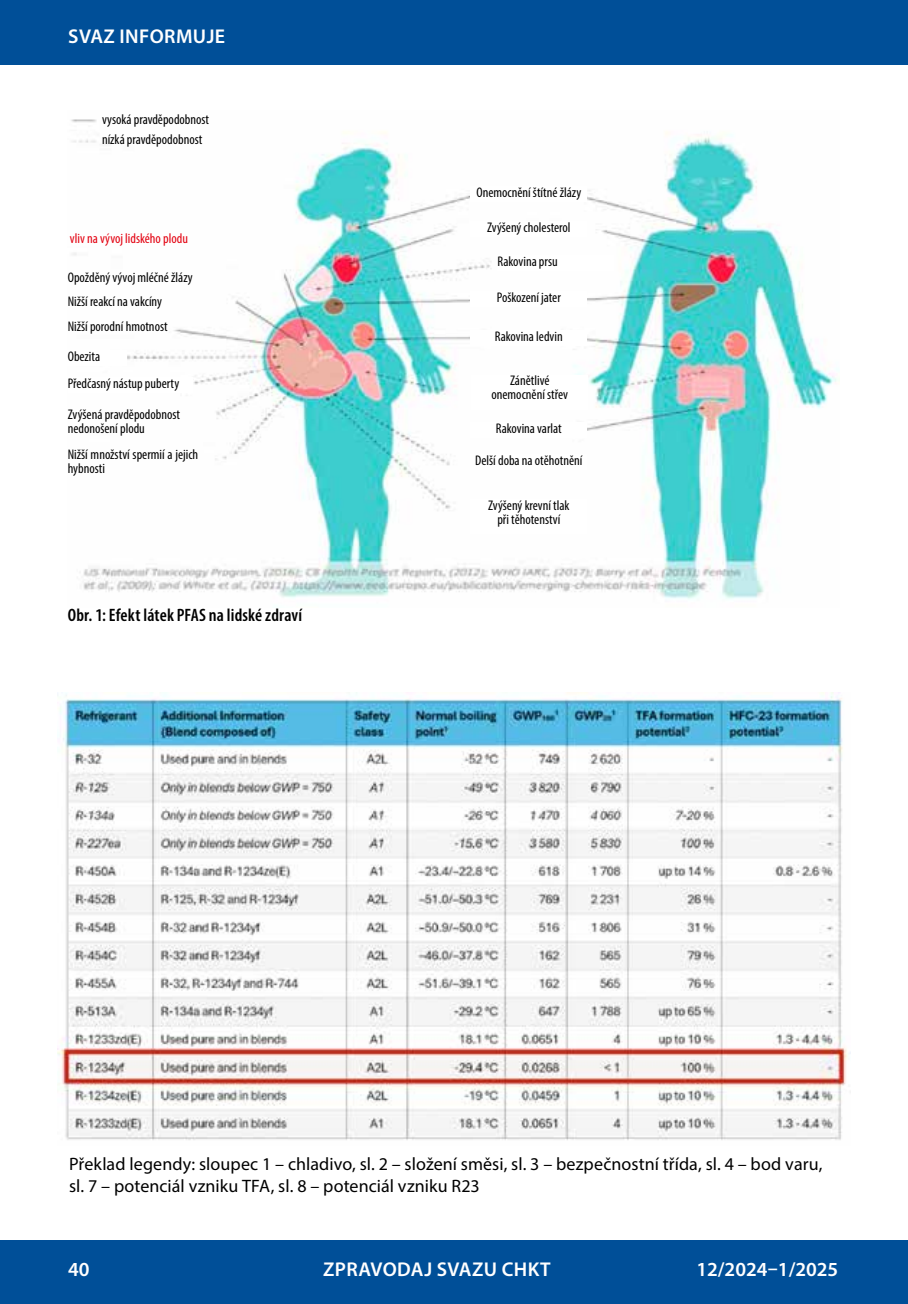
<style>
.page{position:relative;width:908px;height:1304px;background:#fff}
.page>*{position:absolute;margin:0;border:0;box-sizing:border-box;transform-origin:0 0}
.t1{font:600 20px "Myriad Pro";letter-spacing:.02em;color:#fff}
.t2{font:600 20px "Myriad Pro";color:#fff}
.t3{font:18px/22px "Myriad Pro";letter-spacing:.005em;color:#000}
.t4{font:600 condensed 18px "Myriad Pro";letter-spacing:.01em;color:#000}
.t5{font:condensed 14px/14px "Myriad Pro";color:#000}
.t6{font:condensed 14px "Myriad Pro";color:#e3000f}
</style>
<div class="page">
<hr style="left:907px;top:1240px;width:1px;height:64px;background:#004f98">
<div style="left:0;top:1240px;width:907px;height:64px;background:#004f98"></div>
<div style="left:0;top:0;width:907px;height:64px;background:#004f98"></div>
<img style="left:71px;top:119px;width:768px;height:481px">
<div style="left:68px;top:350px;width:59px;height:15px;background:#fff"></div>
<div style="left:68px;top:377px;width:124px;height:15px;background:#fff"></div>
<div style="left:470px;top:187px;width:116px;height:15px;background:#fff"></div>
<div style="left:470px;top:221px;width:116px;height:15px;background:#fff"></div>
<div style="left:470px;top:292px;width:116px;height:15px;background:#fff"></div>
<div style="left:470px;top:330px;width:116px;height:15px;background:#fff"></div>
<div style="left:470px;top:423px;width:116px;height:15px;background:#fff"></div>
<div style="left:470px;top:499px;width:116px;height:34px;background:#fff"></div>
<div style="left:471px;top:375px;width:116px;height:34px;background:#fff"></div>
<div style="left:497px;top:256px;width:116px;height:15px;background:#fff"></div>
<div style="left:470px;top:455px;width:116px;height:15px;background:#fff"></div>
<img style="left:58px;top:692px;width:790px;height:448px">
<h1 class="t1" style="left:68px;top:24px;width:158px">SVAZ INFORMUJE</h1>
<p class="t5" style="left:102px;top:109px;width:109px;line-height:20px">vysoká pravděpodobnost nízká pravděpodobnost</p>
<p class="t6" style="left:70px;top:230px;width:119px">vliv na vývoj lidského plodu</p>
<p class="t5" style="left:68px;top:264px;width:126px;line-height:24.6px">Opožděný vývoj mléčné žlázy<br>Nižší reakcí na vakcíny<br>Nižší porodní hmotnost</p>
<p class="t5" style="left:68px;top:342px;width:113px;line-height:27.4px">Obezita<br>Předčasný nástup puberty</p>
<p class="t5" style="left:68px;top:408px;width:114px">Zvýšená pravděpodobnost nedonošení plodu</p>
<p class="t5" style="left:68px;top:447px;width:132px">Nižší množství spermií a jejich hybnosti</p>
<p class="t4" style="left:68px;top:603px;width:236px">Obr. 1: Efekt látek PFAS nalidské zdraví</p>
<p class="t5" style="left:476px;top:186px;width:106px">Onemocnění štítné žlázy</p>
<p class="t5" style="left:487px;top:220px;width:85px">Zvýšený cholesterol</p>
<p class="t5" style="left:497px;top:254px;width:62px">Rakovina prsu</p>
<p class="t5" style="left:496px;top:291px;width:65px">Poškození jater</p>
<p class="t5" style="left:494px;top:329px;width:69px">Rakovina ledvin</p>
<p class="t5" style="left:491px;top:374px;width:78px;text-align:center">Zánětlivé onemocnění střev</p>
<p class="t5" style="left:495px;top:422px;width:67px">Rakovina varlat</p>
<p class="t5" style="left:475px;top:453px;width:109px">Delší doba na otěhotnění</p>
<p class="t5" style="left:488px;top:498px;width:83px;text-align:center">Zvýšený krevní tlak při těhotenství</p>
<p class="t3" style="left:69px;top:1153px;width:754px">Překlad legendy: sloupec 1 – chladivo, sl. 2 – složení směsi, sl. 3 – bezpečnostní třída, sl. 4 – bod varu, sl. 7 – potenciál vzniku TFA, sl. 8 – potenciál vzniku R23</p>
<h1 class="t1" style="left:68px;top:1256px;width:23px">40</h1>
<h1 class="t1" style="left:323px;top:1256px;width:229px">ZPRAVODAJ SVAZU CHKT</h1>
<h1 class="t2" style="left:696px;top:1256px;width:143px">12/2024–1/2025</h1>
</div>
